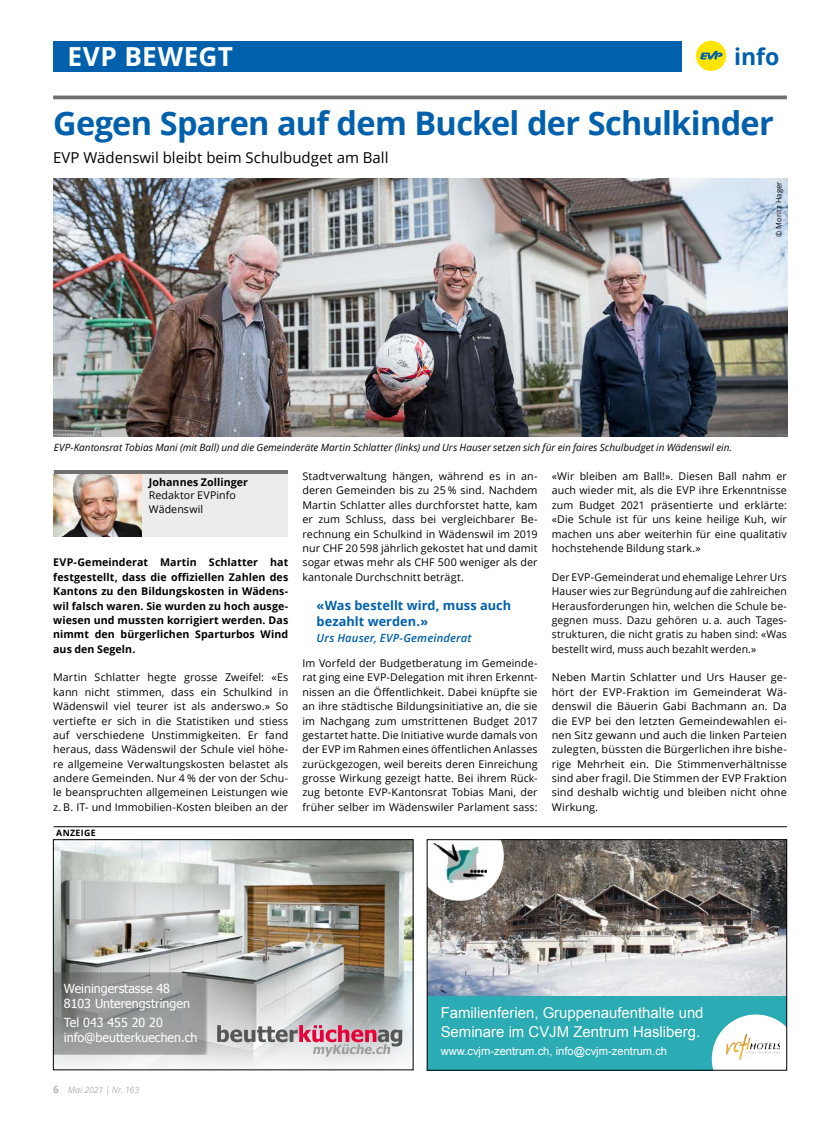
<style>
.page{position:relative;width:833px;height:1134px;background:#fff}
.page>*{position:absolute;margin:0;border:0;box-sizing:border-box;transform-origin:0 0}
.t1{font:700 32.5px "Open Sans";letter-spacing:-.02em;color:#0060ac}
.t2{font:700 26.25px "Open Sans";letter-spacing:.02em;color:#fff}
.t3{font:700 23px "Open Sans";color:#0060ac}
.t4{font:15px/18.8px "Arial";color:#fff}
.t5{font:15px "Open Sans";color:#000}
.t6{font:700 12.75px/16.2px "Open Sans";letter-spacing:.005em;color:#0060ac}
.t7{font:12.5px/15px "Tahoma";color:#fff}
.t8{font:11.25px "Arial";color:#fff}
.t9{font:italic 600 11.25px "Open Sans";letter-spacing:.01em;color:#0060ac}
.t10{font:10.62px/14.4px "Open Sans";letter-spacing:.01em;color:#000;text-align:justify}
.t11{font:700 10.62px/14.4px "Open Sans";letter-spacing:.01em;color:#000;text-align:justify}
.t12{font:italic 10px "Open Sans";color:#000}
.t13{font:italic 8.75px "Open Sans";color:#b1b4b4}
.t14{font:700 8.75px "Open Sans";letter-spacing:.04em;color:#000}
.t15{font:7.5px "Open Sans";letter-spacing:.025em;color:#000}
.s1{font-weight:700;font-style:normal;font-size:10px}
</style>
<div class="page">
<div style="left:696px;top:41px;width:30px;height:30px;background:#ffe400;border-radius:50%"></div>
<svg style="left:700px;top:51px;width:22px;height:9px"></svg>
<div style="left:53px;top:41px;width:628px;height:30px;background:#0060ac"></div>
<img style="left:54px;top:178px;width:733px;height:259px">
<div style="left:53px;top:470px;width:234px;height:67px;background:#ececec"></div>
<img style="left:53px;top:474px;width:88px;height:63px">
<hr style="left:54px;top:471px;width:233px;height:3px;background:#6f7070">
<hr style="left:53px;top:96px;width:734px;height:3px;background:#6f7070">
<hr style="left:54px;top:826px;width:733px;height:1px;background:#000">
<img style="left:429px;top:841px;width:356px;height:155px">
<div style="left:427px;top:996px;width:359px;height:74px;background:#2babb3"></div>
<svg style="left:429px;top:841px;width:75px;height:60px"></svg>
<svg style="left:712px;top:1014px;width:76px;height:57px;background:#d9e8e5"></svg>
<div style="left:427px;top:839px;width:360px;height:231px;border:1px solid #000"></div>
<img style="left:55px;top:841px;width:356px;height:227px">
<svg style="left:217px;top:1025px;width:185px;height:31px;background:#c4adb3"></svg>
<svg style="left:55px;top:972px;width:152px;height:83px;background:#939695"></svg>
<div style="left:53px;top:839px;width:360px;height:231px;border:1px solid #000"></div>
<h2 class="t2" style="left:67px;top:38px;width:167px">EVP BEWEGT</h2>
<h3 class="t3" style="left:734px;top:40px;width:47px">info</h3>
<h1 class="t1" style="left:53px;top:100px;width:722px">Gegen Sparen auf dem Buckel der Schulkinder</h1>
<h3 class="t5" style="left:53px;top:148px;width:337px">EVP Wädenswil bleibt beim Schulbudget am Ball</h3>
<p class="t15" style="left:773px;top:237px;width:57px;rotate:-90deg">© Moritz Hager</p>
<p class="t12" style="left:54px;top:440px;width:680px">EVP-Kantonsrat Tobias Mani (mit Ball) und die Gemeinderäte Martin Schlatter (links) und Urs Hauser setzen sich für ein faires Schulbudget in Wädenswil ein.</p>
<p class="t11" style="left:149px;top:474px;width:101px">Johannes Zollinger</p>
<p class="t10" style="left:149px;top:488px;width:89px;line-height:13.8px">Redaktor EVPinfo<br>Wädenswil</p>
<p class="t11" style="left:53px;top:555px;width:237px">EVP-Gemeinderat Martin Schlatter hat festgestellt, dass die offiziellen Zahlen des Kantons zu den Bildungskosten in Wädens&shy;wil falsch waren. Sie wurden zu hoch ausge&shy;wiesen und mussten korrigiert werden. Das nimmt den bürgerlichen Sparturbos Wind aus den Segeln.</p>
<p class="t10" style="left:53px;top:670px;width:237px">Martin Schlatter hegte grosse Zweifel: «Es kann nicht stimmen, dass ein Schulkind in Wädenswil viel teurer ist als anderswo.» So vertiefte er sich in die Statistiken und stiess auf verschiedene Unstimmigkeiten. Er fand heraus, dass Wädenswil der Schule viel höhe&shy;re allgemeine Verwaltungskosten belastet als andere Gemeinden. Nur 4 % der von der Schu&shy;le beanspruchten allgemeinen Leistungen wie z. B. IT- und Immobilien-Kosten bleiben an der</p>
<p class="t14" style="left:56px;top:826px;width:41px">ANZEIGE</p>
<p class="t10" style="left:302px;top:469px;width:237px">Stadtverwaltung hängen, während es in an&shy;deren Gemeinden bis zu 25 % sind. Nachdem Martin Schlatter alles durchforstet hatte, kam er zum Schluss, dass bei vergleichbarer Be&shy;rechnung ein Schulkind in Wädenswil im 2019 nur CHF 20 598 jährlich gekostet hat und damit sogar etwas mehr als CHF 500 weniger als der kantonale Durchschnitt beträgt.</p>
<p class="t6" style="left:317px;top:596px;width:196px">«Was bestellt wird, muss auch bezahlt werden.»</p>
<p class="t9" style="left:317px;top:630px;width:157px">Urs Hauser, EVP-Gemeinderat</p>
<p class="t10" style="left:302px;top:656px;width:237px">Im Vorfeld der Budgetberatung im Gemeinde&shy;rat ging eine EVP-Delegation mit ihren Erkennt&shy;nissen an die Öffentlichkeit. Dabei knüpfte sie an ihre städtische Bildungsinitiative an, die sie im Nachgang zum umstrittenen Budget 2017 gestartet hatte. Die Initiative wurde damals von der EVP im Rahmen eines öffentlichen Anlasses zurückgezogen, weil bereits deren Einreichung grosse Wirkung gezeigt hatte. Bei ihrem Rück&shy;zug betonte EVP-Kantonsrat Tobias Mani, der früher selber im Wädenswiler Parlament sass:</p>
<p class="t10" style="left:552px;top:469px;width:237px">«Wir bleiben am Ball!». Diesen Ball nahm er auch wieder mit, als die EVP ihre Erkenntnisse zum Budget 2021 präsentierte und erklärte: «Die Schule ist für uns keine heilige Kuh, wir machen uns aber weiterhin für eine qualitativ hochstehende Bildung stark.»</p>
<p class="t10" style="left:552px;top:569px;width:237px">Der EVP-Gemeinderat und ehemalige Lehrer Urs Hauser wies zur Begründung auf die zahlreichen Herausforderungen hin, welchen die Schule be&shy;gegnen muss. Dazu gehören u. a. auch Tages&shy;strukturen, die nicht gratis zu haben sind: «Was bestellt wird, muss auch bezahlt werden.»</p>
<p class="t10" style="left:552px;top:670px;width:237px">Neben Martin Schlatter und Urs Hauser ge&shy;hört der EVP-Fraktion im Gemeinderat Wä&shy;denswil die Bäuerin Gabi Bachmann an. Da die EVP bei den letzten Gemeindewahlen ei&shy;nen Sitz gewann und auch die linken Parteien zulegten, büssten die Bürgerlichen ihre bishe&shy;rige Mehrheit ein. Die Stimmenverhältnisse sind aber fragil. Die Stimmen der EVP Fraktion sind deshalb wichtig und bleiben nicht ohne Wirkung.</p>
<p class="t7" style="left:64px;top:980px;width:127px">Weiningerstasse 48<br>8103 Unterengstringen</p>
<p class="t7" style="left:64px;top:1014px;width:135px">Tel 043 455 20 20 info@beutterkuechen.ch</p>
<p class="t13" style="left:53px;top:1084px;width:88px"><span class="s1">6</span> Mai 2021 | Nr. 163</p>
<h3 class="t4" style="left:440px;top:1003px;width:264px">Familienferien, Gruppenaufenthalte und<br>Seminare im CVJM Zentrum Hasliberg.</h3>
<p class="t8" style="left:440px;top:1044px;width:228px">www.cvjm-zentrum.ch, info@cvjm-zentrum.ch</p>
</div>
